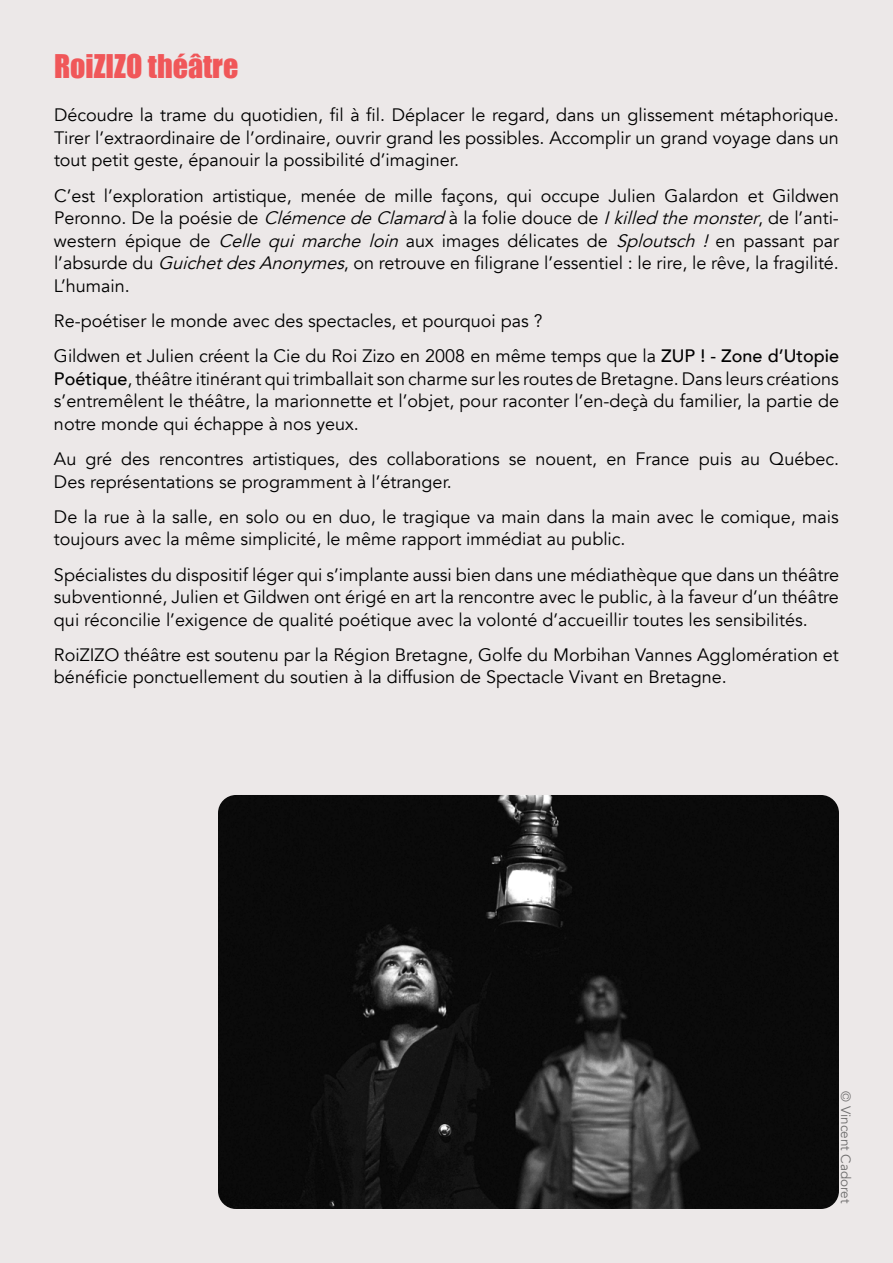
<style>
.page{position:relative;width:893px;height:1263px;background:#ece8e8}
.page>*{position:absolute;margin:0;border:0;box-sizing:border-box;transform-origin:0 0}
.t1{font:30px "Impact";color:#f05759}
.t2{font:18px/22.5px "Avenir";color:#000;text-align:justify}
.t3{font:13.5px "Avenir";color:#706f6f}
.s1{font-style:italic}
.s2{font-weight:500}
</style>
<div class="page">
<img style="left:218px;top:795px;width:621px;height:414px">
<h1 class="t1" style="left:54px;top:43px;width:186px">RoiZIZO théâtre</h1>
<p class="t2" style="left:54px;top:104px;width:786px">Découdre la trame du quotidien, fil à fil. Déplacer le regard, dans un glissement métaphorique.<br>Tirer l’extraordinaire de l’ordinaire, ouvrir grand les possibles. Accomplir un grand voyage dans un tout petit geste, épanouir la possibilité d’imaginer.</p>
<p class="t2" style="left:54px;top:185px;width:786px">C’est l’exploration artistique, menée de mille façons, qui occupe Julien Galardon et Gildwen Peronno. De la poésie de <span class="s1">ClémencedeClamard</span> à la folie douce de <span class="s1">Ikilledthemonster</span>, de l’anti&shy;western épique de <span class="s1">Celle qui marche loin</span> aux images délicates de <span class="s1">Sploutsch !</span> en passant par l’absurde du <span class="s1">GuichetdesAnonymes</span>, on retrouve en filigrane l’essentiel : le rire, le rêve, la fragilité.<br>L’humain.</p>
<p class="t2" style="left:54px;top:304px;width:787px;line-height:35.2px">Re-poétiser le monde avec des spectacles, et pourquoi pas ?<br>Gildwen et Julien créent la Cie du Roi Zizo en 2008 en même temps que la <span class="s2">ZUP ! - Zone d’Utopie</span></p>
<p class="t2" style="left:54px;top:368px;width:786px"><span class="s2">Poétique</span>, théâtre itinérant qui trimballait son charme sur les routes de Bretagne. Dans leurs créations s’entremêlent le théâtre, la marionnette et l’objet, pour raconter l’en-deçà du familier, la partie de notre monde qui échappe à nos yeux.</p>
<p class="t2" style="left:54px;top:448px;width:786px">Au gré des rencontres artistiques, des collaborations se nouent, en France puis au Québec.<br>Des représentations se programment à l’étranger.</p>
<p class="t2" style="left:54px;top:506px;width:786px">De la rue à la salle, en solo ou en duo, le tragique va main dans la main avec le comique, mais toujours avec la même simplicité, le même rapport immédiat au public.</p>
<p class="t2" style="left:54px;top:563px;width:786px">Spécialistes du dispositif léger qui s’implante aussi bien dans une médiathèque que dans un théâtre subventionné, Julien et Gildwen ont érigé en art la rencontre avec le public, à la faveur d’un théâtre qui réconcilie l’exigence de qualité poétique avec la volonté d’accueillir toutes les sensibilités.</p>
<p class="t2" style="left:54px;top:644px;width:786px">RoiZIZO théâtre est soutenu par la Région Bretagne, Golfe du Morbihan Vannes Agglomération et bénéficie ponctuellement du soutien à la diffusion de Spectacle Vivant en Bretagne.</p>
<p class="t3" style="left:854px;top:1091px;width:114px;rotate:90deg">© Vincent Cadoret</p>
</div>
